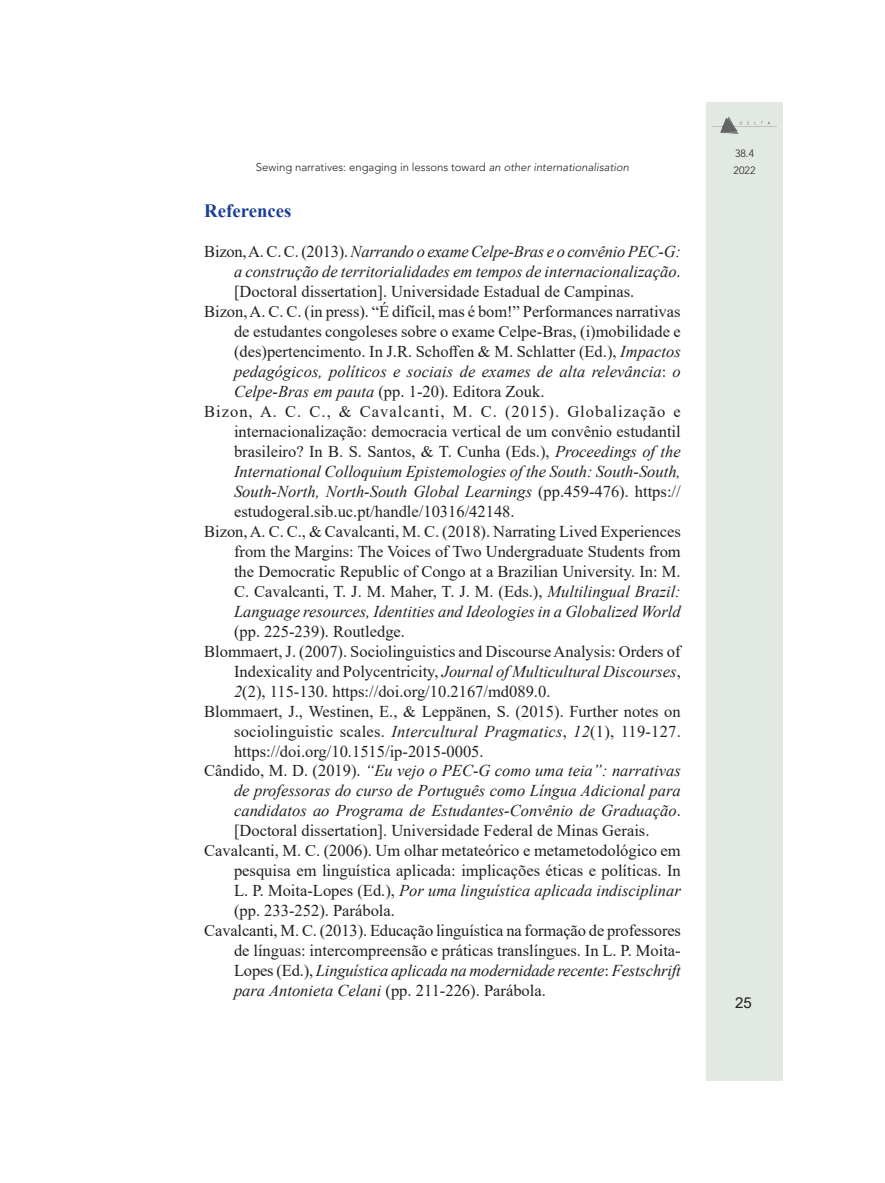
<style>
.page{position:relative;width:885px;height:1183px;background:#fff}
.page>*{position:absolute;margin:0;border:0;box-sizing:border-box;transform-origin:0 0}
.t1{font:700 18.75px "Times New Roman";color:#1b3f94}
.t2{font:16.5px "Times New Roman";color:#231f20}
.t3{font:italic 16.5px "Times New Roman";color:#231f20}
.t4{font:16.5px "Times New Roman";letter-spacing:.06em;color:#231f20}
.t5{font:15px "Arial";color:#231f20}
.t6{font:300 11.25px "Avenir";color:#231f20}
.t7{font:300 10.5px/16.5px "Avenir";color:#231f20}
.s1{font-style:italic}
.s2{font-style:normal}
</style>
<div class="page">
<div style="left:705px;top:102px;width:77px;height:978px;background:#e1e9e2"></div>
<img style="left:712px;top:116px;width:65px;height:18px">
<p class="t6" style="left:256px;top:160px;width:374px">Sewing narratives: engaging in lessons toward <span class="s1">an other internationalisation</span></p>
<p class="t1" style="left:204px;top:197px;width:89px">References</p>
<p class="t3" style="left:204px;top:240px;width:478px"><span class="s2">Bizon, A. C. C. (2013).</span> Narrando o exame Celpe-Bras e o convênio PEC-G:</p>
<p class="t3" style="left:234px;top:260px;width:448px">a construção de territorialidades em tempos de internacionalização<span class="s2">.</span></p>
<p class="t2" style="left:234px;top:280px;width:402px">[Doctoral dissertation]. Universidade Estadual de Campinas.</p>
<p class="t2" style="left:204px;top:300px;width:477px">Bizon, A. C. C. (in press). “É difícil, mas é bom!” Performances narrativas</p>
<p class="t2" style="left:234px;top:320px;width:448px">de estudantes congoleses sobre o exame Celpe-Bras, (i)mobilidade e</p>
<p class="t2" style="left:234px;top:340px;width:448px">(des)pertencimento. In J.R. Schoffen &amp; M. Schlatter (Ed.), <span class="s1">Impactos</span></p>
<p class="t3" style="left:234px;top:360px;width:448px">pedagógicos, políticos e sociais de exames de alta relevância<span class="s2">:</span> o</p>
<p class="t2" style="left:234px;top:380px;width:312px"><span class="s1">Celpe-Bras em pauta</span> (pp. 1-20). Editora Zouk.</p>
<p class="t4" style="left:204px;top:400px;width:478px">Bizon, A. C. C., &amp; Cavalcanti, M. C. (2015). Globalização e</p>
<p class="t2" style="left:234px;top:420px;width:448px">internacionalização: democracia vertical de um convênio estudantil</p>
<p class="t2" style="left:234px;top:439px;width:448px">brasileiro? In B. S. Santos, &amp; T. Cunha (Eds.), <span class="s1">Proceedings of the</span></p>
<p class="t3" style="left:234px;top:460px;width:448px">International Colloquium Epistemologies of the South: South-South,</p>
<p class="t3" style="left:234px;top:480px;width:448px">South-North, North-South Global Learnings <span class="s2">(pp.459-476). https://</span></p>
<p class="t2" style="left:234px;top:499px;width:282px">estudogeral.sib.uc.pt/handle/10316/42148.</p>
<p class="t2" style="left:204px;top:519px;width:478px">Bizon, A. C. C., &amp; Cavalcanti, M. C. (2018). Narrating Lived Experiences</p>
<p class="t2" style="left:234px;top:539px;width:448px">from the Margins: The Voices of Two Undergraduate Students from</p>
<p class="t2" style="left:234px;top:559px;width:448px">the Democratic Republic of Congo at a Brazilian University. In: M.</p>
<p class="t2" style="left:234px;top:579px;width:448px">C. Cavalcanti, T. J. M. Maher, T. J. M. (Eds.), <span class="s1">Multilingual Brazil:</span></p>
<p class="t3" style="left:234px;top:599px;width:448px">Language resources, Identities and Ideologies in a Globalized World</p>
<p class="t2" style="left:234px;top:619px;width:172px">(pp. 225-239). Routledge.</p>
<p class="t2" style="left:204px;top:639px;width:477px">Blommaert, J. (2007). Sociolinguistics and Discourse Analysis: Orders of</p>
<p class="t3" style="left:234px;top:659px;width:448px"><span class="s2">Indexicality and Polycentricity,</span> Journal of Multicultural Discourses<span class="s2">,</span></p>
<p class="t2" style="left:234px;top:679px;width:318px"><span class="s1">2</span>(2), 115-130. https://doi.org/10.2167/md089.0.</p>
<p class="t2" style="left:204px;top:699px;width:478px">Blommaert, J., Westinen, E., &amp; Leppänen, S. (2015). Further notes on</p>
<p class="t2" style="left:234px;top:719px;width:448px">sociolinguistic scales. <span class="s1">Intercultural Pragmatics</span>, <span class="s1">12</span>(1), 119-127.</p>
<p class="t2" style="left:234px;top:739px;width:251px">https://doi.org/10.1515/ip-2015-0005.</p>
<p class="t3" style="left:204px;top:759px;width:478px"><span class="s2">Cândido, M. D. (2019).</span> “Eu vejo o PEC-G como uma teia”: narrativas</p>
<p class="t3" style="left:234px;top:779px;width:448px">de professoras do curso de Português como Língua Adicional para</p>
<p class="t3" style="left:234px;top:799px;width:448px">candidatos ao Programa de Estudantes-Convênio de Graduação<span class="s2">.</span></p>
<p class="t2" style="left:234px;top:819px;width:417px">[Doctoral dissertation]. Universidade Federal de Minas Gerais.</p>
<p class="t2" style="left:204px;top:838px;width:478px">Cavalcanti, M. C. (2006). Um olhar metateórico e metametodológico em</p>
<p class="t2" style="left:234px;top:858px;width:448px">pesquisa em linguística aplicada: implicações éticas e políticas. In</p>
<p class="t3" style="left:234px;top:879px;width:448px"><span class="s2">L. P. Moita-Lopes (Ed.),</span> Por uma linguística aplicada indisciplinar</p>
<p class="t2" style="left:234px;top:898px;width:162px">(pp. 233-252). Parábola.</p>
<p class="t2" style="left:204px;top:918px;width:478px">Cavalcanti, M. C. (2013). Educação linguística na formação de professores</p>
<p class="t2" style="left:234px;top:938px;width:448px">de línguas: intercompreensão e práticas translíngues. In L. P. Moita-</p>
<p class="t3" style="left:234px;top:958px;width:448px"><span class="s2">Lopes (Ed.),</span> Linguística aplicada na modernidade recente<span class="s2">:</span> Festschrift</p>
<p class="t2" style="left:234px;top:978px;width:313px"><span class="s1">para Antonieta Celani</span> (pp. 211-226). Parábola.</p>
<p class="t7" style="left:733px;top:145px;width:23px">38.4<br>2022</p>
<p class="t5" style="left:735px;top:991px;width:18px">25</p>
</div>
